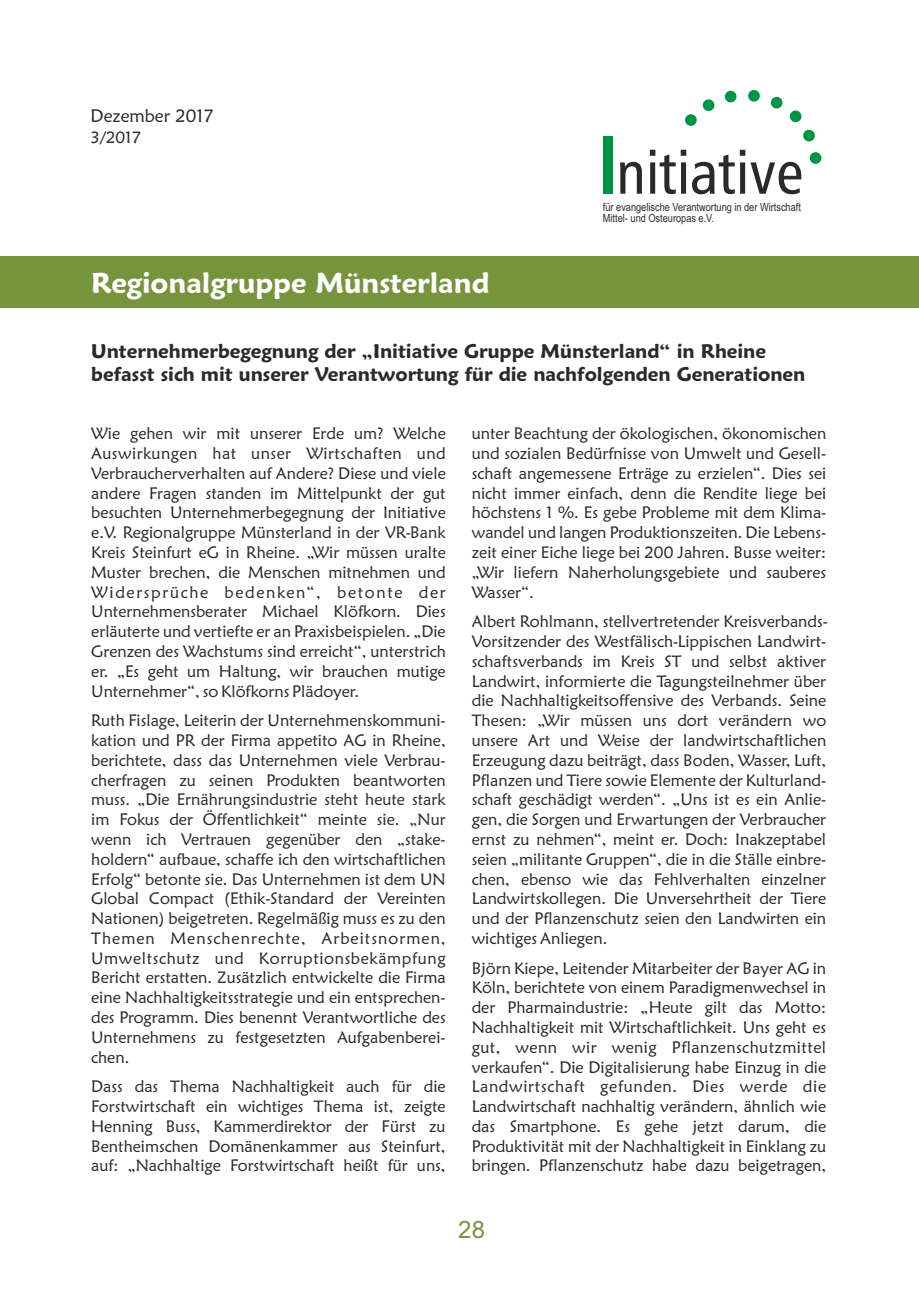
<style>
.page{position:relative;width:919px;height:1289px;background:#fff}
.page>*{position:absolute;margin:0;border:0;box-sizing:border-box;transform-origin:0 0}
.t1{font:600 28.5px "Maiandra GD";color:#fff}
.t2{font:24px "Arial";color:#75943b}
.t3{font:600 19.5px/23.4px "Maiandra GD";color:#2b2929}
.t4{font:18px "Maiandra GD";color:#2b2929}
.t5{font:16.5px "Maiandra GD";color:#2b2929}
.t6{font:16.5px "Maiandra GD";letter-spacing:.035em;color:#2b2929}
.t7{font:16.5px "Maiandra GD";letter-spacing:.025em;color:#2b2929}
.t8{font:16.5px "Maiandra GD";letter-spacing:.03em;color:#2b2929}
.t9{font:16.5px "Maiandra GD";letter-spacing:.065em;color:#2b2929}
.t10{font:16.5px "Maiandra GD";letter-spacing:.04em;color:#2b2929}
.t11{font:16.5px "Maiandra GD";letter-spacing:.1em;color:#2b2929}
.t12{font:11.25px/11.4px "Arial Narrow";color:#2b2929}
</style>
<div class="page">
<div style="left:0;top:256px;width:918px;height:51px;background:#75943b"></div>
<svg style="left:620px;top:162px;width:22px;height:32px"></svg>
<svg style="left:649px;top:150px;width:37px;height:44px"></svg>
<svg style="left:692px;top:150px;width:109px;height:44px"></svg>
<div style="left:685px;top:114px;width:11px;height:12px;background:#009445;border-radius:50%"></div>
<div style="left:702px;top:99px;width:12px;height:12px;background:#009445;border-radius:50%"></div>
<div style="left:724px;top:91px;width:12px;height:11px;background:#009445;border-radius:50%"></div>
<div style="left:748px;top:90px;width:11px;height:12px;background:#009445;border-radius:50%"></div>
<div style="left:770px;top:97px;width:12px;height:11px;background:#009445;border-radius:50%"></div>
<div style="left:789px;top:110px;width:12px;height:12px;background:#009445;border-radius:50%"></div>
<div style="left:803px;top:130px;width:11px;height:11px;background:#009445;border-radius:50%"></div>
<div style="left:809px;top:152px;width:12px;height:12px;background:#009445;border-radius:50%"></div>
<div style="left:603px;top:136px;width:9px;height:58px;background:#009445"></div>
<p class="t4" style="left:91px;top:109px;width:125px">Dezember 2017</p>
<p class="t5" style="left:91px;top:130px;width:52px">3/2017</p>
<h1 class="t1" style="left:91px;top:271px;width:399px">Regionalgruppe Münsterland</h1>
<p class="t12" style="left:603px;top:202px;width:199px">für evangelische Verantwortung in der Wirtschaft<br>Mittel- und Osteuropas e.V.</p>
<p class="t3" style="left:91px;top:341px;width:715px">Unternehmerbegegnung der „Initiative Gruppe Münsterland“ in Rheine befasst sich mit unserer Verantwortung für die nachfolgenden Generationen</p>
<p class="t5" style="left:91px;top:427px;width:356px">Wie gehen wir mit unserer Erde um? Welche</p>
<p class="t5" style="left:472px;top:427px;width:356px">unter Beachtung der ökologischen, ökonomischen</p>
<p class="t8" style="left:91px;top:446px;width:356px">Auswirkungen hat unser Wirtschaften und</p>
<p class="t5" style="left:472px;top:446px;width:356px">und sozialen Bedürfnisse von Umwelt und Gesell-</p>
<p class="t5" style="left:91px;top:466px;width:356px">Verbraucherverhalten auf Andere? Diese und viele</p>
<p class="t5" style="left:472px;top:466px;width:356px">schaft angemessene Erträge zu erzielen“. Dies sei</p>
<p class="t5" style="left:91px;top:486px;width:356px">andere Fragen standen im Mittelpunkt der gut</p>
<p class="t5" style="left:472px;top:486px;width:356px">nicht immer einfach, denn die Rendite liege bei</p>
<p class="t5" style="left:91px;top:506px;width:356px">besuchten Unternehmerbegegnung der Initiative</p>
<p class="t5" style="left:472px;top:506px;width:356px">höchstens 1 %. Es gebe Probleme mit dem Klima-</p>
<p class="t5" style="left:91px;top:525px;width:356px">e.V. Regionalgruppe Münsterland in der VR-Bank</p>
<p class="t5" style="left:472px;top:525px;width:356px">wandel und langen Produktionszeiten. Die Lebens-</p>
<p class="t5" style="left:91px;top:545px;width:356px">Kreis Steinfurt eG in Rheine. „Wir müssen uralte</p>
<p class="t5" style="left:472px;top:545px;width:356px">zeit einer Eiche liege bei 200 Jahren. Busse weiter:</p>
<p class="t5" style="left:91px;top:565px;width:356px">Muster brechen, die Menschen mitnehmen und</p>
<p class="t5" style="left:472px;top:565px;width:356px">„Wir liefern Naherholungsgebiete und sauberes</p>
<p class="t11" style="left:91px;top:585px;width:356px">Widersprüche bedenken“, betonte der</p>
<p class="t5" style="left:472px;top:585px;width:63px">Wasser“.</p>
<p class="t5" style="left:91px;top:605px;width:356px">Unternehmensberater Michael Klöfkorn. Dies</p>
<p class="t5" style="left:472px;top:614px;width:357px">Albert Rohlmann, stellvertretender Kreisverbands-</p>
<p class="t5" style="left:91px;top:624px;width:356px">erläuterte und vertiefte er an Praxisbeispielen. „Die</p>
<p class="t5" style="left:472px;top:634px;width:356px">Vorsitzender des Westfälisch-Lippischen Landwirt-</p>
<p class="t5" style="left:91px;top:644px;width:356px">Grenzen des Wachstums sind erreicht“, unterstrich</p>
<p class="t5" style="left:472px;top:654px;width:356px">schaftsverbands im Kreis ST und selbst aktiver</p>
<p class="t5" style="left:91px;top:664px;width:356px">er. „Es geht um Haltung, wir brauchen mutige</p>
<p class="t5" style="left:472px;top:674px;width:356px">Landwirt, informierte die Tagungsteilnehmer über</p>
<p class="t5" style="left:91px;top:684px;width:269px">Unternehmer“, so Klöfkorns Plädoyer.</p>
<p class="t5" style="left:472px;top:694px;width:356px">die Nachhaltigkeitsoffensive des Verbands. Seine</p>
<p class="t5" style="left:91px;top:713px;width:356px">Ruth Fislage, Leiterin der Unternehmenskommuni-</p>
<p class="t5" style="left:472px;top:713px;width:356px">Thesen: „Wir müssen uns dort verändern wo</p>
<p class="t5" style="left:91px;top:733px;width:356px">kation und PR der Firma appetito AG in Rheine,</p>
<p class="t5" style="left:472px;top:733px;width:356px">unsere Art und Weise der landwirtschaftlichen</p>
<p class="t5" style="left:91px;top:753px;width:356px">berichtete, dass das Unternehmen viele Verbrau-</p>
<p class="t5" style="left:471px;top:753px;width:356px">Erzeugung dazu beiträgt, dass Boden, Wasser, Luft,</p>
<p class="t5" style="left:91px;top:773px;width:356px">cherfragen zu seinen Produkten beantworten</p>
<p class="t5" style="left:471px;top:773px;width:356px">Pflanzen und Tiere sowie Elemente der Kulturland-</p>
<p class="t5" style="left:91px;top:792px;width:356px">muss. „Die Ernährungsindustrie steht heute stark</p>
<p class="t5" style="left:471px;top:792px;width:356px">schaft geschädigt werden“. „Uns ist es ein Anlie-</p>
<p class="t5" style="left:91px;top:812px;width:356px">im Fokus der Öffentlichkeit“ meinte sie. „Nur</p>
<p class="t5" style="left:471px;top:812px;width:356px">gen, die Sorgen und Erwartungen der Verbraucher</p>
<p class="t5" style="left:91px;top:832px;width:356px">wenn ich Vertrauen gegenüber den „stake-</p>
<p class="t5" style="left:471px;top:832px;width:356px">ernst zu nehmen“, meint er. Doch: Inakzeptabel</p>
<p class="t5" style="left:91px;top:852px;width:356px">holdern“ aufbaue, schaffe ich den wirtschaftlichen</p>
<p class="t5" style="left:471px;top:852px;width:356px">seien „militante Gruppen“, die in die Ställe einbre-</p>
<p class="t5" style="left:91px;top:872px;width:356px">Erfolg“ betonte sie. Das Unternehmen ist dem UN</p>
<p class="t5" style="left:471px;top:872px;width:356px">chen, ebenso wie das Fehlverhalten einzelner</p>
<p class="t5" style="left:91px;top:891px;width:356px">Global Compact (Ethik-Standard der Vereinten</p>
<p class="t5" style="left:471px;top:891px;width:356px">Landwirtskollegen. Die Unversehrtheit der Tiere</p>
<p class="t5" style="left:91px;top:911px;width:356px">Nationen) beigetreten. Regelmäßig muss es zu den</p>
<p class="t5" style="left:471px;top:911px;width:356px">und der Pflanzenschutz seien den Landwirten ein</p>
<p class="t9" style="left:91px;top:931px;width:356px">Themen Menschenrechte, Arbeitsnormen,</p>
<p class="t5" style="left:471px;top:931px;width:137px">wichtiges Anliegen.</p>
<p class="t6" style="left:91px;top:951px;width:356px">Umweltschutz und Korruptionsbekämpfung</p>
<p class="t5" style="left:471px;top:961px;width:356px">Björn Kiepe, Leitender Mitarbeiter der Bayer AG in</p>
<p class="t5" style="left:91px;top:970px;width:356px">Bericht erstatten. Zusätzlich entwickelte die Firma</p>
<p class="t5" style="left:471px;top:980px;width:356px">Köln, berichtete von einem Paradigmenwechsel in</p>
<p class="t5" style="left:91px;top:990px;width:356px">eine Nachhaltigkeitsstrategie und ein entsprechen-</p>
<p class="t5" style="left:471px;top:1000px;width:356px">der Pharmaindustrie: „Heute gilt das Motto:</p>
<p class="t5" style="left:91px;top:1010px;width:356px">des Programm. Dies benennt Verantwortliche des</p>
<p class="t5" style="left:471px;top:1020px;width:356px">Nachhaltigkeit mit Wirtschaftlichkeit. Uns geht es</p>
<p class="t5" style="left:91px;top:1030px;width:356px">Unternehmens zu festgesetzten Aufgabenberei-</p>
<p class="t7" style="left:471px;top:1040px;width:356px">gut, wenn wir wenig Pflanzenschutzmittel</p>
<p class="t5" style="left:91px;top:1050px;width:40px">chen.</p>
<p class="t5" style="left:471px;top:1059px;width:356px">verkaufen“. Die Digitalisierung habe Einzug in die</p>
<p class="t5" style="left:91px;top:1079px;width:356px">Dass das Thema Nachhaltigkeit auch für die</p>
<p class="t10" style="left:471px;top:1079px;width:356px">Landwirtschaft gefunden. Dies werde die</p>
<p class="t5" style="left:91px;top:1099px;width:356px">Forstwirtschaft ein wichtiges Thema ist, zeigte</p>
<p class="t5" style="left:471px;top:1099px;width:356px">Landwirtschaft nachhaltig verändern, ähnlich wie</p>
<p class="t5" style="left:91px;top:1119px;width:356px">Henning Buss, Kammerdirektor der Fürst zu</p>
<p class="t5" style="left:471px;top:1119px;width:356px">das Smartphone. Es gehe jetzt darum, die</p>
<p class="t5" style="left:91px;top:1139px;width:356px">Bentheimschen Domänenkammer aus Steinfurt,</p>
<p class="t5" style="left:471px;top:1139px;width:356px">Produktivität mit der Nachhaltigkeit in Einklang zu</p>
<p class="t5" style="left:91px;top:1158px;width:356px">auf: „Nachhaltige Forstwirtschaft heißt für uns,</p>
<p class="t5" style="left:471px;top:1158px;width:356px">bringen. Pflanzenschutz habe dazu beigetragen,</p>
<h2 class="t2" style="left:458px;top:1220px;width:28px">28</h2>
</div>
